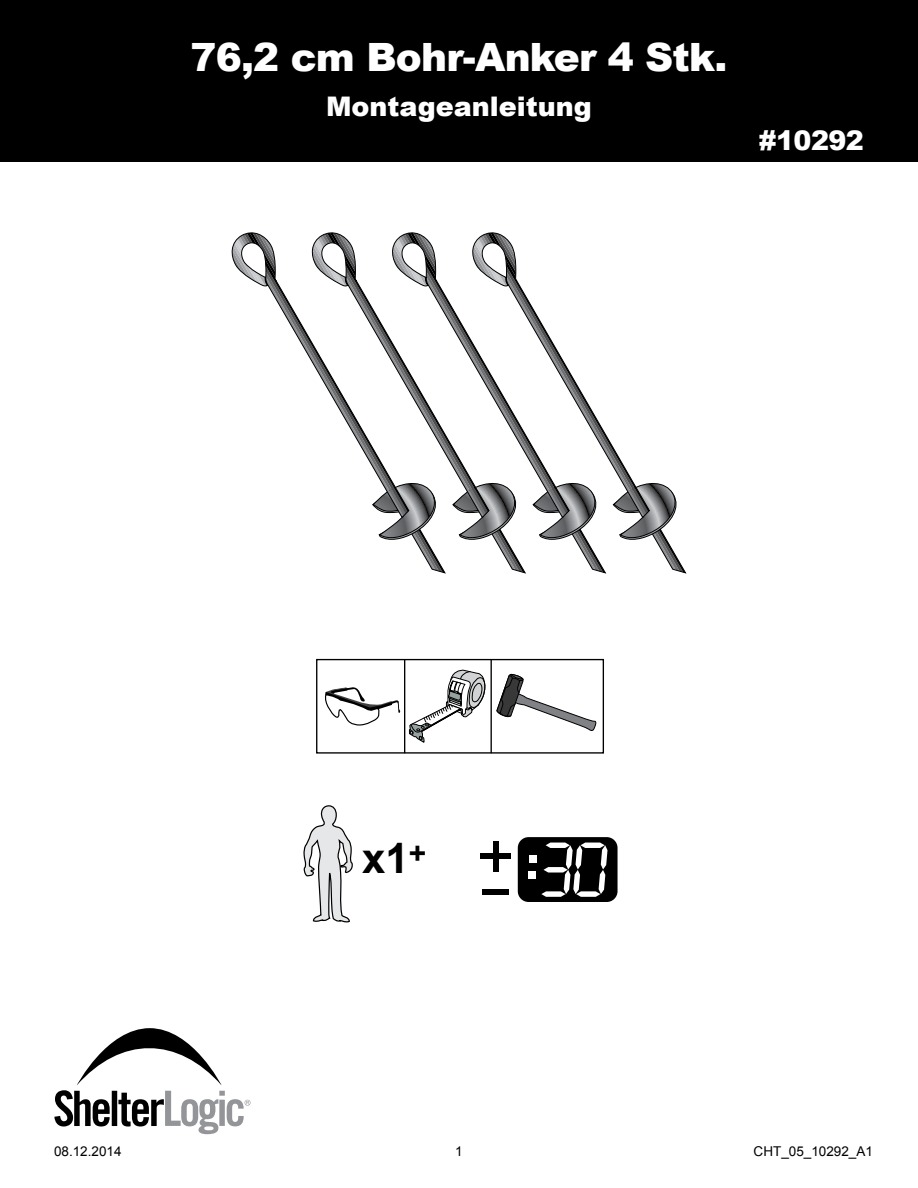
<style>
.page{position:relative;width:918px;height:1188px;background:#fff}
.page>*{position:absolute;margin:0;border:0;box-sizing:border-box;transform-origin:0 0}
.t1{font:700 42px "Arial";color:#000}
.t2{font:900 39px "Arial";letter-spacing:-.02em;color:#fff}
.t3{font:900 27px "Arial";color:#fff}
.t4{font:13.5px "Arial";color:#000}
</style>
<div class="page">
<div style="left:0;top:0;width:918px;height:162px;background:#000"></div>
<svg style="left:232px;top:233px;width:455px;height:341px"></svg>
<svg style="left:392px;top:232px;width:178px;height:286px"></svg>
<svg style="left:303px;top:805px;width:50px;height:118px"></svg>
<svg style="left:497px;top:674px;width:100px;height:57px"></svg>
<div style="left:316px;top:659px;width:288px;height:95px;border:1px solid #000"></div>
<svg style="left:325px;top:687px;width:75px;height:39px"></svg>
<hr style="left:491px;top:659px;width:1px;height:94px;background:#000">
<hr style="left:404px;top:659px;width:1px;height:94px;background:#000">
<svg style="left:409px;top:670px;width:77px;height:73px"></svg>
<div style="left:481px;top:853px;width:30px;height:6px;background:#000"></div>
<div style="left:493px;top:841px;width:6px;height:30px;background:#000"></div>
<div style="left:483px;top:889px;width:26px;height:5px;background:#000"></div>
<div style="left:518px;top:837px;width:100px;height:65px;background:#000;border-radius:11px"></div>
<svg style="left:541px;top:843px;width:67px;height:54px"></svg>
<div style="left:530px;top:855px;width:7px;height:8px;background:#fff"></div>
<div style="left:528px;top:872px;width:8px;height:7px;background:#fff"></div>
<svg style="left:54px;top:1028px;width:197px;height:106px"></svg>
<h2 class="t2" style="left:191px;top:29px;width:538px">76,2 cm Bohr-Anker 4 Stk.</h2>
<h3 class="t3" style="left:326px;top:87px;width:267px">Montageanleitung</h3>
<h3 class="t3" style="left:759px;top:121px;width:107px">#10292</h3>
<p class="t4" style="left:54px;top:1142px;width:69px">08.12.2014</p>
<h1 class="t1" style="left:362px;top:830px;width:66px">x1<sup>+</sup></h1>
<p class="t4" style="left:455px;top:1142px;width:9px">1</p>
<p class="t4" style="left:754px;top:1142px;width:121px">CHT_05_10292_A1</p>
</div>
